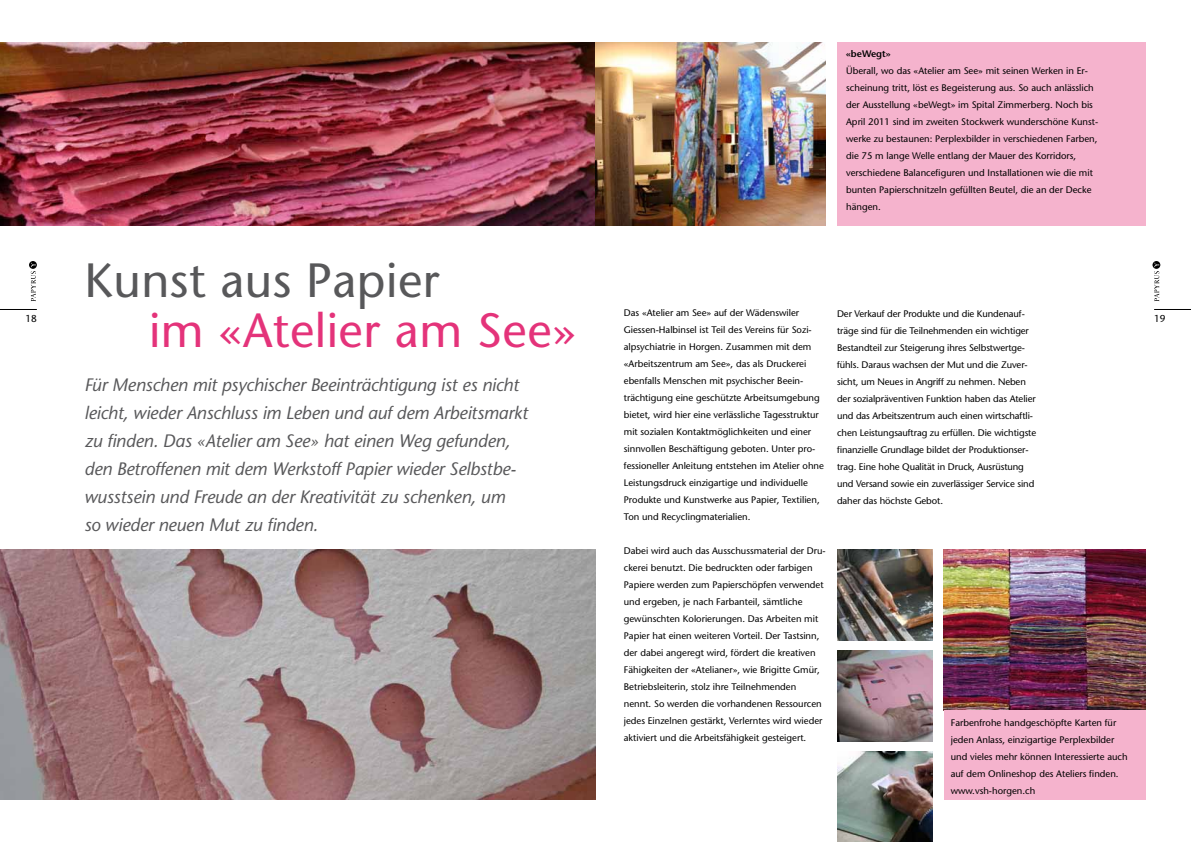
<style>
.page{position:relative;width:1191px;height:842px;background:#fff}
.page>*{position:absolute;margin:0;border:0;box-sizing:border-box;transform-origin:0 0}
.t1{font:48px "Papyrus Sans";letter-spacing:.01em;color:#e4337a}
.t2{font:48px "Papyrus Sans";letter-spacing:.01em;color:#58585a}
.t3{font:italic 18px/28px "Papyrus Sans";letter-spacing:-.01em;color:#58585a}
.t4{font:10px "Papyrus Sans";color:#000}
.t5{font:9.5px/17px "Papyrus Sans";color:#000}
.t6{font:600 9.5px "Papyrus Sans";color:#000}
</style>
<div class="page">
<img style="left:0;top:43px;width:825px;height:183px">
<img style="left:0;top:550px;width:595px;height:249px">
<img style="left:943px;top:550px;width:202px;height:160px">
<img style="left:837px;top:752px;width:95px;height:90px">
<img style="left:837px;top:651px;width:95px;height:91px">
<img style="left:837px;top:550px;width:95px;height:91px">
<hr style="left:1154px;top:309px;width:37px;height:1px;background:#000">
<hr style="left:0;top:309px;width:37px;height:1px;background:#000">
<svg style="left:29px;top:261px;width:8px;height:40px"></svg>
<svg style="left:1152px;top:261px;width:8px;height:40px"></svg>
<div style="left:837px;top:43px;width:308px;height:183px;background:#f5b3cd"></div>
<div style="left:943px;top:710px;width:202px;height:89px;background:#f5b3cd"></div>
<p class="t6" style="left:846px;top:48px;width:46px">«beWegt»</p>
<p class="t5" style="left:846px;top:62px;width:253px">Überall, wo das «Atelier am See» mit seinen Werken in Er&shy;scheinung tritt, löst es Begeisterung aus. So auch anlässlich der Ausstellung «beWegt» im Spital Zimmerberg. Noch bis April 2011 sind im zweiten Stockwerk wunderschöne Kunst&shy;werke zu bestaunen: Perplexbilder in verschiedenen Farben, die 75 m lange Welle entlang der Mauer des Korridors, verschiedene Balancefiguren und Installationen wie die mit bunten Papierschnitzeln gefüllten Beutel, die an der Decke hängen.</p>
<h1 class="t2" style="left:84px;top:252px;width:356px">Kunst aus Papier</h1>
<h1 class="t1" style="left:149px;top:302px;width:429px">im «Atelier am See»</h1>
<p class="t3" style="left:84px;top:370px;width:445px">Für Menschen mit psychischer Beeinträchtigung ist es nicht leicht, wieder Anschluss im Leben und auf dem Arbeitsmarkt zu finden. Das «Atelier am See» hat einen Weg gefunden, den Betroffenen mit dem Werkstoff Papier wieder Selbstbe&shy;wusstsein und Freude an der Kreativität zu schenken, um<br>so wieder neuen Mut zu finden.</p>
<p class="t5" style="left:624px;top:304px;width:202px">Das «Atelier am See» auf der Wädenswiler Giessen-Halbinsel ist Teil des Vereins für Sozi&shy;alpsychiatrie in Horgen. Zusammen mit dem «Arbeitszentrum am See», das als Druckerei ebenfalls Menschen mit psychischer Beein&shy;trächtigung eine geschützte Arbeitsumgebung bietet, wird hier eine verlässliche Tagesstruktur mit sozialen Kontaktmöglichkeiten und einer sinnvollen Beschäftigung geboten. Unter pro&shy;fessioneller Anleitung entstehen im Atelier ohne Leistungsdruck einzigartige und individuelle Produkte und Kunstwerke aus Papier, Textilien, Ton und Recyclingmaterialien.</p>
<p class="t5" style="left:624px;top:542px;width:203px">Dabei wird auch das Ausschussmaterial der Dru&shy;ckerei benutzt. Die bedruckten oder farbigen Papiere werden zum Papierschöpfen verwendet und ergeben, je nach Farbanteil, sämtliche gewünschten Kolorierungen. Das Arbeiten mit Papier hat einen weiteren Vorteil. Der Tastsinn, der dabei angeregt wird, fördert die kreativen Fähigkeiten der «Atelianer», wie Brigitte Gmür, Betriebsleiterin, stolz ihre Teilnehmenden nennt. So werden die vorhandenen Ressourcen jedes Einzelnen gestärkt, Verlerntes wird wieder aktiviert und die Arbeitsfähigkeit gesteigert.</p>
<p class="t5" style="left:837px;top:305px;width:201px">Der Verkauf der Produkte und die Kundenauf&shy;träge sind für die Teilnehmenden ein wichtiger Bestandteil zur Steigerung ihres Selbstwertge&shy;fühls. Daraus wachsen der Mut und die Zuver&shy;sicht, um Neues in Angriff zu nehmen. Neben der sozialpräventiven Funktion haben das Atelier und das Arbeitszentrum auch einen wirtschaftli&shy;chen Leistungsauftrag zu erfüllen. Die wichtigste finanzielle Grundlage bildet der Produktionser&shy;trag. Eine hohe Qualität in Druck, Ausrüstung und Versand sowie ein zuverlässiger Service sind daher das höchste Gebot.</p>
<p class="t4" style="left:25px;top:313px;width:13px">18</p>
<p class="t4" style="left:1154px;top:313px;width:13px">19</p>
<p class="t5" style="left:950px;top:714px;width:178px">Farbenfrohe handgeschöpfte Karten für jeden Anlass, einzigartige Perplexbilder und vieles mehr können Interessierte auch auf dem Onlineshop des Ateliers finden. www.vsh-horgen.ch</p>
</div>
